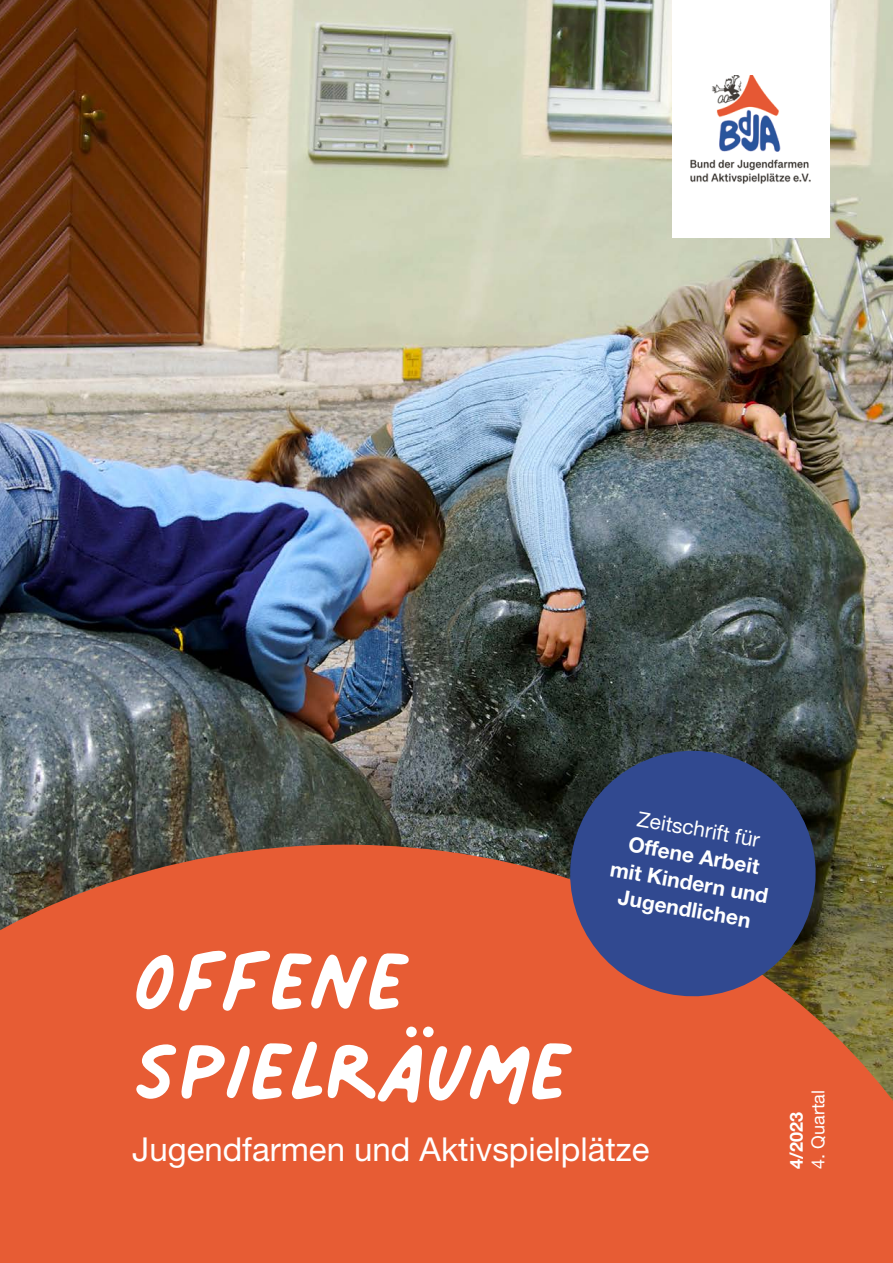
<style>
.page{position:relative;width:893px;height:1263px;background:#fff}
.page>*{position:absolute;margin:0;border:0;box-sizing:border-box;transform-origin:0 0}
.t1{font:177px "Palmer Lake Print";color:#fff}
.t2{font:33px "Helvetica Neue LT Pro";color:#fff}
.t3{font:700 21px/27px "Helvetica Neue LT Pro";color:#fff;text-align:center}
.t4{font:21px "Helvetica Neue LT Pro";color:#fff}
.t5{font:18px "Helvetica Neue LT Pro";color:#fff}
.t6{font:700 18px "Helvetica Neue LT Pro";color:#fff}
</style>
<div class="page">
<img style="left:0;top:0;width:893px;height:845px">
<svg style="left:0;top:845px;width:893px;height:418px;background:#dc5c34"></svg>
<svg style="left:559px;top:739px;width:268px;height:269px;background:#544453"></svg>
<div style="left:579px;top:803px;width:224px;height:136px;background:#314990"></div>
<div style="left:672px;top:0;width:157px;height:237px;background:#fff"></div>
<img style="left:690px;top:75px;width:121px;height:109px">
<h1 class="t1" style="left:132px;top:891px;width:277px">Offene</h1>
<h1 class="t1" style="left:132px;top:981px;width:439px">Spielräume</h1>
<p class="t4" style="left:640px;top:805px;width:126px;rotate:10deg">Zeitschrift für</p>
<p class="t3" style="left:618px;top:828px;width:162px;rotate:10deg">Offene Arbeit mit Kindern und<br>Jugendlichen</p>
<h2 class="t2" style="left:132px;top:1129px;width:519px">Jugendfarmen und Aktivspielplätze</h2>
<p class="t6" style="left:785px;top:1169px;width:58px;rotate:-90deg">4/2023</p>
<p class="t5" style="left:807px;top:1169px;width:80px;rotate:-90deg">4. Quartal</p>
</div>
